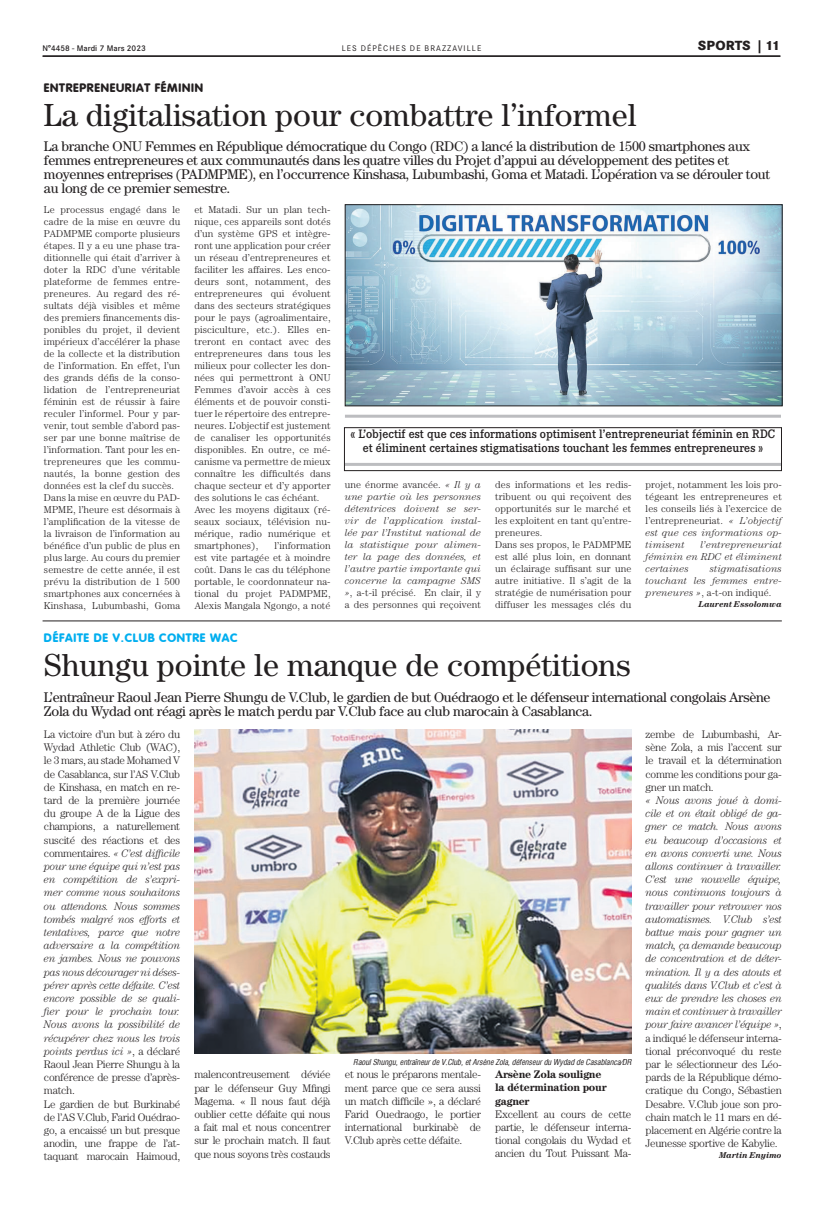
<style>
.page{position:relative;width:823px;height:1205px;background:#fff}
.page>*{position:absolute;margin:0;border:0;box-sizing:border-box;transform-origin:0 0}
.t1{font:32px "Century";color:#231f20}
.t2{font:14px/14px "Century";letter-spacing:-.02em;color:#231f20}
.t3{font:800 13px "Corporate SBQ";letter-spacing:.005em;color:#231f20}
.t4{font:500 12px/14px "Corporate EBQ";color:#231f20;text-align:center;scale:.96 1}
.t5{font:800 12px "Corporate Rounded";letter-spacing:.06em;color:#00aeef}
.t6{font:800 12px "Corporate Rounded";letter-spacing:.06em;color:#231f20}
.t7{font:300 11px/13.2px "Century";letter-spacing:-.025em;color:#231f20;text-align:justify}
.t8{font:italic 300 11px/13.2px "Century";letter-spacing:-.025em;color:#231f20;text-align:justify;scale:.95 1}
.t9{font:700 11px/13.2px "Century";letter-spacing:-.025em;color:#231f20}
.t10{font:300 10px/12px "Century";letter-spacing:.01em;color:#231f20}
.t11{font:italic 300 10px/12px "Century";letter-spacing:.01em;color:#231f20;text-align:justify}
.t12{font:italic 700 8.5px "Century";color:#231f20}
.t13{font:italic 8px "Corporate Condensed";color:#231f20}
.t14{font:8px "Corporate SBQ";letter-spacing:.135em;color:#231f20}
.t15{font:500 8px "Corporate SBQ";color:#231f20}
.s1{font-style:normal}
.s2{font-style:italic}
</style>
<div class="page">
<hr style="left:43px;top:56px;width:737px;height:1px;background:#231f20">
<img style="left:194px;top:729px;width:437px;height:324px">
<hr style="left:43px;top:620px;width:738px;height:1px;background:#231f20">
<hr style="left:345px;top:415px;width:435px;height:3px;background:#bcbdc0">
<hr style="left:345px;top:463px;width:435px;height:3px;background:#bcbdc0">
<div style="left:344px;top:427px;width:437px;height:44px;border:1px solid #231f20"></div>
<img style="left:346px;top:206px;width:434px;height:198px">
<div style="left:344px;top:204px;width:438px;height:202px;border:1px solid #231f20"></div>
<p class="t15" style="left:43px;top:43px;width:105px">N°4458 - Mardi 7 Mars 2023</p>
<p class="t14" style="left:341px;top:43px;width:141px">LES DÉPÊCHES DE BRAZZAVILLE</p>
<h3 class="t3" style="left:697px;top:37px;width:84px">SPORTS | 11</h3>
<p class="t6" style="left:44px;top:81px;width:160px">ENTREPRENEURIAT FÉMININ</p>
<h1 class="t1" style="left:44px;top:96px;width:594px">La digitalisation pour combattre l’informel</h1>
<p class="t2" style="left:44px;top:139px;width:727px">La branche ONU Femmes en République démocratique du Congo (RDC) a lancé la distribution de 1500 smartphones aux femmes entrepreneures et aux communautés dans les quatre villes du Projet d’appui au développement des petites et moyennes entreprises (PADMPME), en l’occurrence Kinshasa, Lubumbashi, Goma et Matadi. L’opération va se dérouler tout au long de ce premier semestre.</p>
<p class="t10" style="left:44px;top:203px;width:138px">Le processus engagé dans le cadre de la mise en œuvre du<br>PADMPME comporte plusieurs étapes. Il y a eu une phase tra&shy;ditionnelle qui était d’arriver à doter la RDC d’une véritable plateforme de femmes entre&shy;preneures. Au regard des ré&shy;sultats déjà visibles et même des premiers financements dis&shy;ponibles du projet, il devient impérieux d’accélérer la phase de la collecte et la distribution de l’information. En effet, l’un des grands défis de la conso&shy;lidation de l’entrepreneuriat féminin est de réussir à faire reculer l’informel. Pour y par&shy;venir, tout semble d’abord pas&shy;ser par une bonne maîtrise de l’information. Tant pour les en&shy;trepreneures que les commu&shy;nautés, la bonne gestion des données est la clef du succès.<br>Dans la mise en œuvre du PAD-<br>MPME, l’heure est désormais à l’amplification de la vitesse de la livraison de l’information au bénéfice d’un public de plus en plus large. Au cours du premier semestre de cette année, il est prévu la distribution de 1 500 smartphones aux concernées à<br>Kinshasa, Lubumbashi, Goma</p>
<p class="t10" style="left:194px;top:203px;width:138px">et Matadi. Sur un plan tech&shy;nique, ces appareils sont dotés d’un système GPS et intègre&shy;ront une application pour créer un réseau d’entrepreneures et faciliter les affaires. Les enco&shy;deurs sont, notamment, des entrepreneures qui évoluent dans des secteurs stratégiques pour le pays (agroalimentaire, pisciculture, etc.). Elles en&shy;treront en contact avec des entrepreneures dans tous les milieux pour collecter les don&shy;nées qui permettront à ONU<br>Femmes d’avoir accès à ces éléments et de pouvoir consti&shy;tuer le répertoire des entrepre&shy;neures. L’objectif est justement de canaliser les opportunités disponibles. En outre, ce mé&shy;canisme va permettre de mieux connaître les difficultés dans chaque secteur et d’y apporter des solutions le cas échéant.<br>Avec les moyens digitaux (ré&shy;seaux sociaux, télévision nu&shy;mérique, radio numérique et smartphones),</p>
<p class="t10" style="left:194px;top:539px;width:138px;text-align:justify;text-indent:80px">l’information est vite partagée et à moindre coût. Dans le cas du téléphone portable, le coordonnateur na&shy;tional du projet PADMPME, Alexis Mangala Ngongo, a noté</p>
<p class="t4" style="left:350px;top:426px;width:443px">« L’objectif est que ces informations optimisent l’entrepreneuriat féminin en RDC et éliminent certaines stigmatisations touchant les femmes entrepreneures »</p>
<p class="t11" style="left:344px;top:478px;width:138px"><span class="s1">une énorme avancée.</span> « Il y a une partie où les personnes détentrices doivent se ser&shy;vir de l’application instal&shy;lée par l’Institut national de la statistique pour alimen&shy;ter la page des données, et l’autre partie importante qui concerne la campagne SMS »<span class="s1">, a-t-il précisé. En clair, il y a des personnes qui reçoivent</span></p>
<p class="t10" style="left:495px;top:478px;width:138px">des informations et les redis&shy;tribuent ou qui reçoivent des opportunités sur le marché et les exploitent en tant qu’entre&shy;preneures.<br>Dans ses propos, le PADMPME est allé plus loin, en donnant un éclairage suffisant sur une autre initiative. Il s’agit de la stratégie de numérisation pour diffuser les messages clés du</p>
<p class="t10" style="left:645px;top:478px;width:138px;text-align:justify">projet, notamment les lois pro&shy;tégeant les entrepreneures et les conseils liés à l’exercice de l’entrepreneuriat. <span class="s2">« L’objectif est que ces informations op&shy;timisent</span></p>
<p class="t11" style="left:645px;top:538px;width:138px;text-indent:55px">l’entrepreneuriat féminin en RDC et éliminent certaines</p>
<p class="t11" style="left:645px;top:562px;width:138px;text-indent:64px">stigmatisations touchant les femmes entre&shy;preneures »<span class="s1">, a-t-on indiqué.</span></p>
<p class="t12" style="left:698px;top:599px;width:85px">Laurent Essolomwa</p>
<p class="t5" style="left:44px;top:631px;width:195px">DÉFAITE DE V.CLUB CONTRE WAC</p>
<h1 class="t1" style="left:44px;top:646px;width:587px">Shungu pointe le manque de compétitions</h1>
<h2 class="t2" style="left:44px;top:689px;width:727px">L’entraîneur Raoul Jean Pierre Shungu de V.Club, le gardien de but Ouédraogo et le défenseur international congolais Arsène<br>Zola du Wydad ont réagi après le match perdu par V.Club face au club marocain à Casablanca.</h2>
<p class="t7" style="left:44px;top:727px;width:138px;text-align:left">La victoire d’un but à zéro du<br>Wydad Athletic Club (WAC), le 3 mars, au stade Mohamed V de Casablanca, sur l’AS V.Club de Kinshasa, en match en re&shy;tard de la première journée du groupe A de la Ligue des champions, a naturellement suscité des réactions et des commentaires. <span class="s2">« C’est difficile pour une équipe qui n’est pas en compétition de s’expri&shy;mer comme nous souhaitons ou attendons. Nous sommes tombés malgré nos efforts et tentatives, parce que notre adversaire a la compétition en jambes. Nous ne pouvons pas nous décourager ni déses&shy;pérer après cette défaite. C’est encore possible de se quali&shy;fier pour le prochain tour.<br>Nous avons la possibilité de récupérer chez nous les trois points perdus ici »</span>, a déclaré<br>Raoul Jean Pierre Shungu à la conférence de presse d’après&shy;match.<br>Le gardien de but Burkinabé de l’AS V.Club, Farid Ouédrao&shy;go, a encaissé un but presque anodin, une frappe de l’at&shy;taquant marocain Haimoud,</p>
<p class="t13" style="left:353px;top:1057px;width:279px">Raoul Shungu, entraîneur de V.Club, et Arsène Zola, défenseur du Wydad de Casablanca/DR</p>
<p class="t7" style="left:194px;top:1068px;width:138px">malencontreusement déviée par le défenseur Guy Mfingi Magema. « Il nous faut déjà oublier cette défaite qui nous a fait mal et nous concentrer sur le prochain match. Il faut que nous soyons très costauds</p>
<p class="t7" style="left:344px;top:1068px;width:138px">et nous le préparons mentale&shy;ment parce que ce sera aussi un match difficile », a déclaré Farid Ouedraogo, le portier international burkinabè de V.Club après cette défaite.</p>
<p class="t9" style="left:495px;top:1067px;width:113px">Arsène Zola souligne la détermination pour gagner</p>
<p class="t7" style="left:495px;top:1107px;width:138px">Excellent au cours de cette partie, le défenseur interna&shy;tional congolais du Wydad et ancien du Tout Puissant Ma-</p>
<p class="t7" style="left:645px;top:727px;width:138px">zembe de Lubumbashi, Ar&shy;sène Zola, a mis l’accent sur le travail et la détermination comme les conditions pour ga&shy;gner un match.</p>
<p class="t8" style="left:645px;top:793px;width:145px">« Nous avons joué à domi&shy;cile et on était obligé de ga&shy;gner ce match. Nous avons eu beaucoup d’occasions et en avons converti une. Nous allons continuer à travailler.<br>C’est une nouvelle équipe, nous continuons toujours à travailler pour retrouver nos automatismes. V.Club s’est battue mais pour gagner un match, ça demande beaucoup de concentration et de déter&shy;mination. Il y a des atouts et qualités dans V.Club et c’est à eux de prendre les choses en main et continuer à travailler pour faire avancer l’équipe »<span class="s1">, a indiqué le défenseur interna&shy;tional préconvoqué du reste par le sélectionneur des Léo&shy;pards de la République démo&shy;cratique du Congo, Sébastien Desabre. V.Club joue son pro&shy;chain match le 11 mars en dé&shy;placement en Algérie contre la Jeunesse sportive de Kabylie.</span></p>
<p class="t12" style="left:718px;top:1150px;width:64px">Martin Enyimo</p>
</div>
